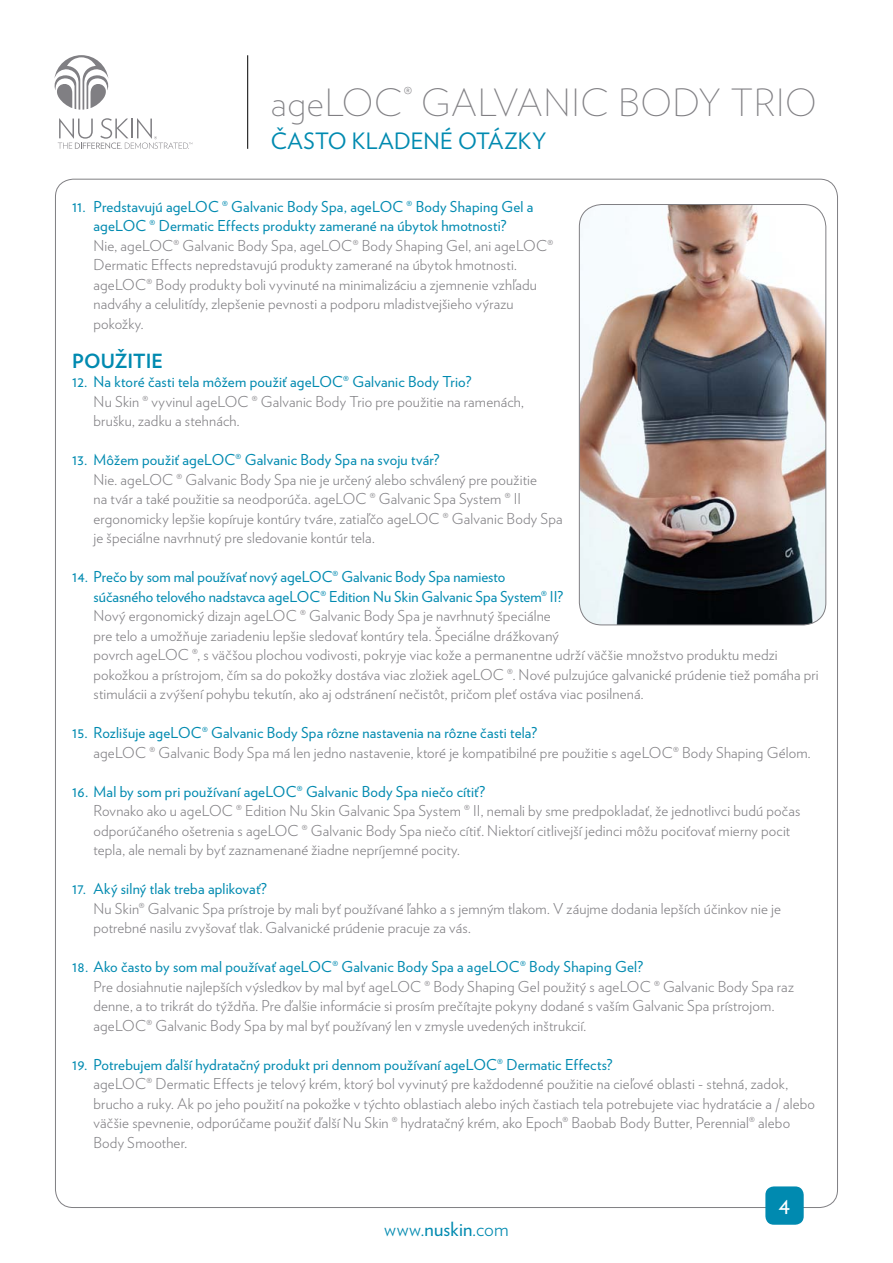
<style>
.page{position:relative;width:893px;height:1263px;background:#fff}
.page>*{position:absolute;margin:0;border:0;box-sizing:border-box;transform-origin:0 0}
.t1{font:200 37.5px "Verlag";letter-spacing:.01em;color:#807f83}
.t2{font:24px "Verlag";color:#fff}
.t3{font:22.5px "Verlag";letter-spacing:.01em;color:#008ab0}
.t4{font:300 19.5px "Verlag";letter-spacing:.02em;color:#008ab0}
.t5{font:700 19.5px "Verlag";color:#008ab0}
.t6{font:300 15px/19.5px "Verlag";letter-spacing:.01em;color:#807f83}
.t7{font:15px/19.5px "Verlag";letter-spacing:.01em;color:#008ab0;text-align:center}
.s1{font-weight:400}
</style>
<div class="page">
<svg style="left:58px;top:118px;width:134px;height:31px"></svg>
<svg style="left:54px;top:55px;width:55px;height:55px"></svg>
<hr style="left:247px;top:55px;width:1px;height:94px;background:#000">
<div style="left:765px;top:1186px;width:39px;height:39px;background:#008ab0;border-radius:9px"></div>
<img style="left:579px;top:204px;width:247px;height:421px">
<div style="left:579px;top:204px;width:247px;height:421px;border:1px solid #807f83;border-radius:22px"></div>
<h1 class="t1" style="left:271px;top:75px;width:543px">AGELOC<sup>®</sup> GALVANIC BODY TRIO</h1>
<h3 class="t3" style="left:271px;top:124px;width:277px">Často kladené otázky</h3>
<p class="t7" style="left:72px;top:196px;width:463px">11. Predstavujú ageLOC ® Galvanic Body Spa, ageLOC ® Body Shaping Gel a ageLO C ® Dermatic Effects produkty zamerané na úbytok hmotnosti?</p>
<p class="t6" style="left:94px;top:235px;width:461px">Nie, ageLOC® Galvanic Body Spa, ageLOC® Body Shaping Gel, ani ageLOC® Dermatic Effects nepredstavujú produkty zamerané na úbytok hmotnosti. ageLOC® Body produkty boli vyvinuté na minimalizáciu a zjemnenie vzhľadu nadváhy a celulitídy, zlepšenie pevnosti a podporu mladistvejšieho výrazu pokožky.</p>
<h3 class="t5" style="left:72px;top:345px;width:92px">POUŽITIE</h3>
<p class="t7" style="left:72px;top:371px;width:401px">12. N a ktoré časti tela môžem použiť ageLOC® Galvanic Body Trio?</p>
<p class="t6" style="left:94px;top:391px;width:432px">Nu Skin ® vyvinul ageLOC ® Galvanic Body Trio pre použitie na ramenách, brušku, zadku a stehnách.</p>
<p class="t7" style="left:72px;top:449px;width:369px">13. Môžem použiť ageLOC® Galvanic Body Spa na svoju tvár?</p>
<p class="t6" style="left:94px;top:469px;width:471px">Nie. ageLOC ® Galvanic Body Spa nie je určený alebo schválený pre použitie<br>na tvár a také použitie sa neodporúča. ageLOC ® Galvanic Spa System ® II ergonomicky lepšie kopíruje kontúry tváre, zatiaľčo ageLOC ® Galvanic Body Spa je špeciálne navrhnutý pre sledovanie kontúr tela.</p>
<p class="t7" style="left:94px;top:566px;width:471px;text-align:left;text-indent:-21px">14. Prečo by som mal používať nový ageLOC® Galvanic Body Spa namiesto súčasného telového nadstavca ageLOC® Edition N u Skin Galvanic Spa System® II?</p>
<p class="t6" style="left:94px;top:605px;width:727px">Nový ergonomický dizajn ageLOC ® Galvanic Body Spa je navrhnutý špeciálne<br>pre telo a umožňuje zariadeniu lepšie sledovať kontúry tela. Špeciálne drážkovaný<br>povrch ageLOC ®, s väčšou plochou vodivosti, pokryje viac kože a permanentne udrží väčšie množstvo produktu medzi pokožkou a prístrojom, čím sa do pokožky dostáva viac zložiek ageLOC ®. Nové pulzujúce galvanické prúdenie tiež pomáha pri stimulácii a zvýšení pohybu tekutín, ako aj odstránení nečistôt, pričom pleť ostáva viac posilnená.</p>
<p class="t7" style="left:72px;top:722px;width:467px">15. Rozlišuje ageLO C® Galvanic Body Spa rôzne nastavenia na rôzne časti tela?</p>
<p class="t6" style="left:93px;top:742px;width:719px">ageLOC ® Galvanic Body Spa má len jedno nastavenie, ktoré je kompatibilné pre použitie s ageLOC® Body Shaping Gélom.</p>
<p class="t7" style="left:72px;top:781px;width:415px">16. Mal by som pri používaní ageLOC® Galvanic Body Spa niečo cítiť?</p>
<p class="t6" style="left:93px;top:800px;width:708px">Rovnako ako u ageLOC ® Edition Nu Skin Galvanic Spa System ® II, nemali by sme predpokladať, že jednotlivci budú počas odporúčaného ošetrenia s ageLOC ® Galvanic Body Spa niečo cítiť. Niektorí citlivejší jedinci môžu pociťovať mierny pocit tepla, ale nemali by byť zaznamenané žiadne nepríjemné pocity.</p>
<p class="t7" style="left:72px;top:878px;width:196px">17. Aký silný tlak treba aplikovať?</p>
<p class="t6" style="left:93px;top:898px;width:689px">Nu Skin® Galvanic Spa prístroje by mali byť používané ľahko a s jemným tlakom. V záujme dodania lepších účinkov nie je potrebné nasilu zvyšovať tlak. Galvanické prúdenie pracuje za vás.</p>
<p class="t7" style="left:72px;top:956px;width:572px">18. Ako často by som mal používať ageLOC® Galvanic Body Spa a ageLOC® Body Shaping Gel?</p>
<p class="t6" style="left:93px;top:976px;width:702px">Pre dosiahnutie najlepších výsledkov by mal byť ageLOC ® Body Shaping Gel použitý s ageLOC ® Galvanic Body Spa raz denne, a to trikrát do týždňa. Pre ďalšie informácie si prosím prečítajte pokyny dodané s vaším Galvanic Spa prístrojom. ageLOC® Galvanic Body Spa by mal byť používaný len v zmysle uvedených inštrukcií.</p>
<p class="t7" style="left:72px;top:1054px;width:542px">19. Potrebujem ďalší hydratačný produkt pri dennom používaní ageLO C® Dermatic Effects?</p>
<p class="t6" style="left:93px;top:1073px;width:723px">ageLOC® Dermatic Effects je telový krém, ktorý bol vyvinutý pre každodenné použitie na cieľové oblasti - stehná, zadok, brucho a ruky. Ak po jeho použití na pokožke v týchto oblastiach alebo iných častiach tela potrebujete viac hydratácie a / alebo väčšie spevnenie, odporúčame použiť ďalší Nu Skin ® hydratačný krém, ako Epoch® Baobab Body Butter, Perennial® alebo Body Smoother.</p>
<h3 class="t4" style="left:384px;top:1215px;width:126px">www.<span class="s1">nuskin</span>.com</h3>
<h2 class="t2" style="left:778px;top:1187px;width:13px">4</h2>
</div>
